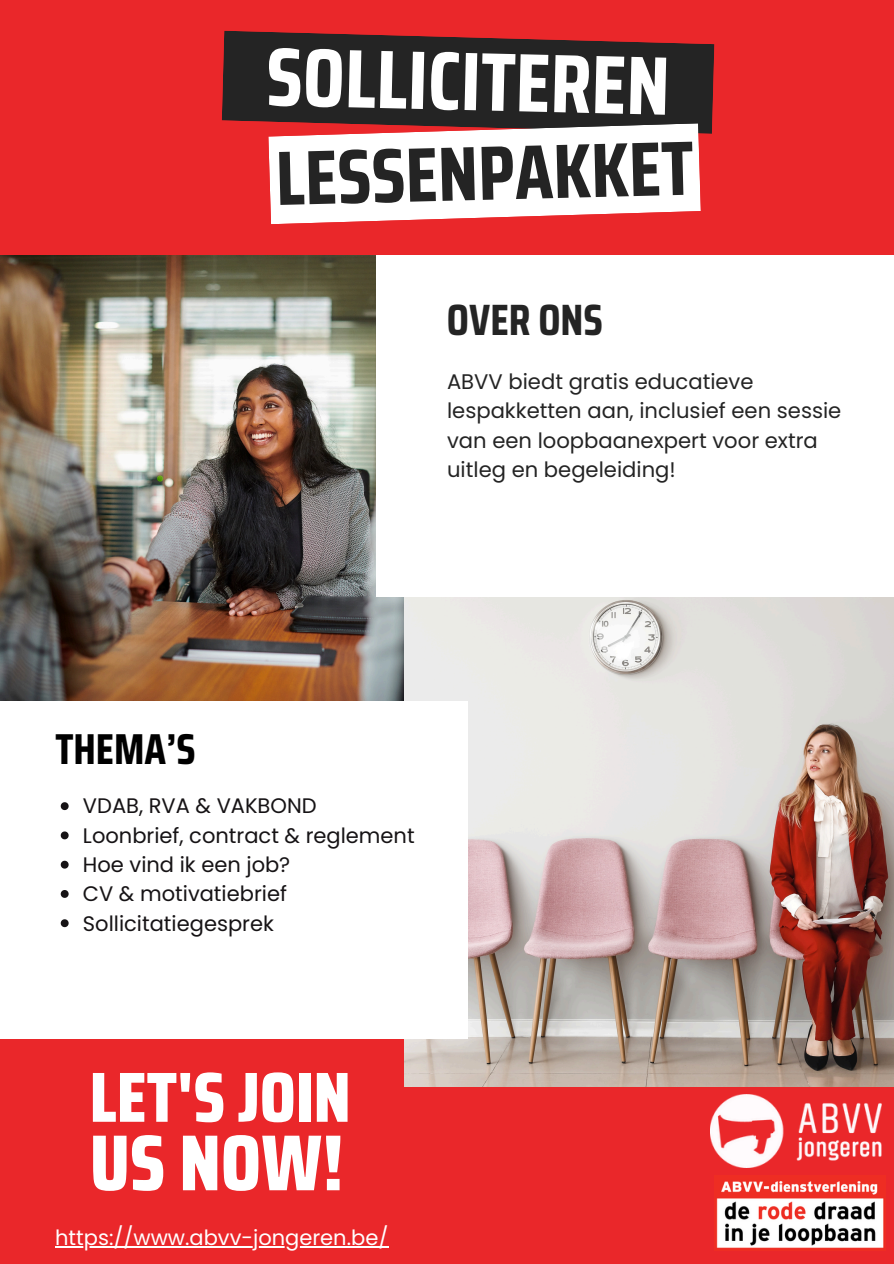
<style>
.page{position:relative;width:894px;height:1264px;background:#fff}
.page>*{position:absolute;margin:0;border:0;box-sizing:border-box;transform-origin:0 0}
.t1{font:700 82.95px "Saira Condensed";color:#fff}
.t2{font:800 79.35px "Saira Condensed";color:#fff}
.t3{font:700 76.95px "Saira Condensed";color:#242424}
.t4{font:800 70.95px "Saira Condensed";color:#fff}
.t5{font:700 43.95px "Saira Condensed";color:#242424}
.t6{font:700 43.2px "Saira Condensed";color:#000}
.t7{font:21.15px/29.4px "Poppins";color:#242424}
.t8{font:21px "Poppins";color:#161315}
.t9{font:21px "Poppins";color:#fff}
</style>
<div class="page">
<div style="left:0;top:0;width:893px;height:1263px;background:#ea272a"></div>
<img style="left:0;top:256px;width:404px;height:445px">
<img style="left:404px;top:597px;width:489px;height:489px">
<div style="left:0;top:701px;width:468px;height:337px;background:#fff"></div>
<div style="left:376px;top:256px;width:517px;height:341px;background:#fff"></div>
<svg style="left:222px;top:31px;width:492px;height:103px;background:#352424"></svg>
<svg style="left:268px;top:123px;width:432px;height:101px;background:#f6e0e1"></svg>
<svg style="left:61px;top:802px;width:8px;height:8px"></svg>
<svg style="left:61px;top:831px;width:8px;height:8px"></svg>
<svg style="left:61px;top:860px;width:8px;height:8px"></svg>
<svg style="left:61px;top:890px;width:8px;height:7px"></svg>
<svg style="left:61px;top:919px;width:8px;height:8px"></svg>
<hr style="left:55px;top:1245px;width:333px;height:2px;background:#fff">
<img style="left:710px;top:1094px;width:171px;height:73px">
<img style="left:716px;top:1180px;width:168px;height:68px">
<p class="t1" style="left:267px;top:12px;width:405px;rotate:1deg">SOLLICITEREN</p>
<p class="t3" style="left:275px;top:116px;width:419px;rotate:-1deg">LESSENPAKKET</p>
<p class="t5" style="left:446px;top:285px;width:158px">OVER ONS</p>
<p class="t7" style="left:447px;top:367px;width:395px">ABVV biedt gratis educatieve lespakketten aan, inclusief een sessie van een loopbaanexpert voor extra uitleg en begeleiding!</p>
<p class="t6" style="left:55px;top:714px;width:142px">THEMA’S</p>
<p class="t8" style="left:83px;top:791px;width:235px">VDAB, RVA &amp; VAKBOND</p>
<p class="t8" style="left:83px;top:820px;width:333px">Loonbrief, contract &amp; reglement</p>
<p class="t8" style="left:83px;top:850px;width:209px">Hoe vind ik een job?</p>
<p class="t8" style="left:83px;top:879px;width:205px">CV &amp; motivatiebrief</p>
<p class="t8" style="left:83px;top:908px;width:192px">Sollicitatiegesprek</p>
<p class="t4" style="left:90px;top:1041px;width:262px">LET'S JOIN</p>
<h1 class="t2" style="left:90px;top:1100px;width:256px">US NOW!</h1>
<h2 class="t9" style="left:55px;top:1222px;width:334px">https://www.abvv-jongeren.be/</h2>
</div>
